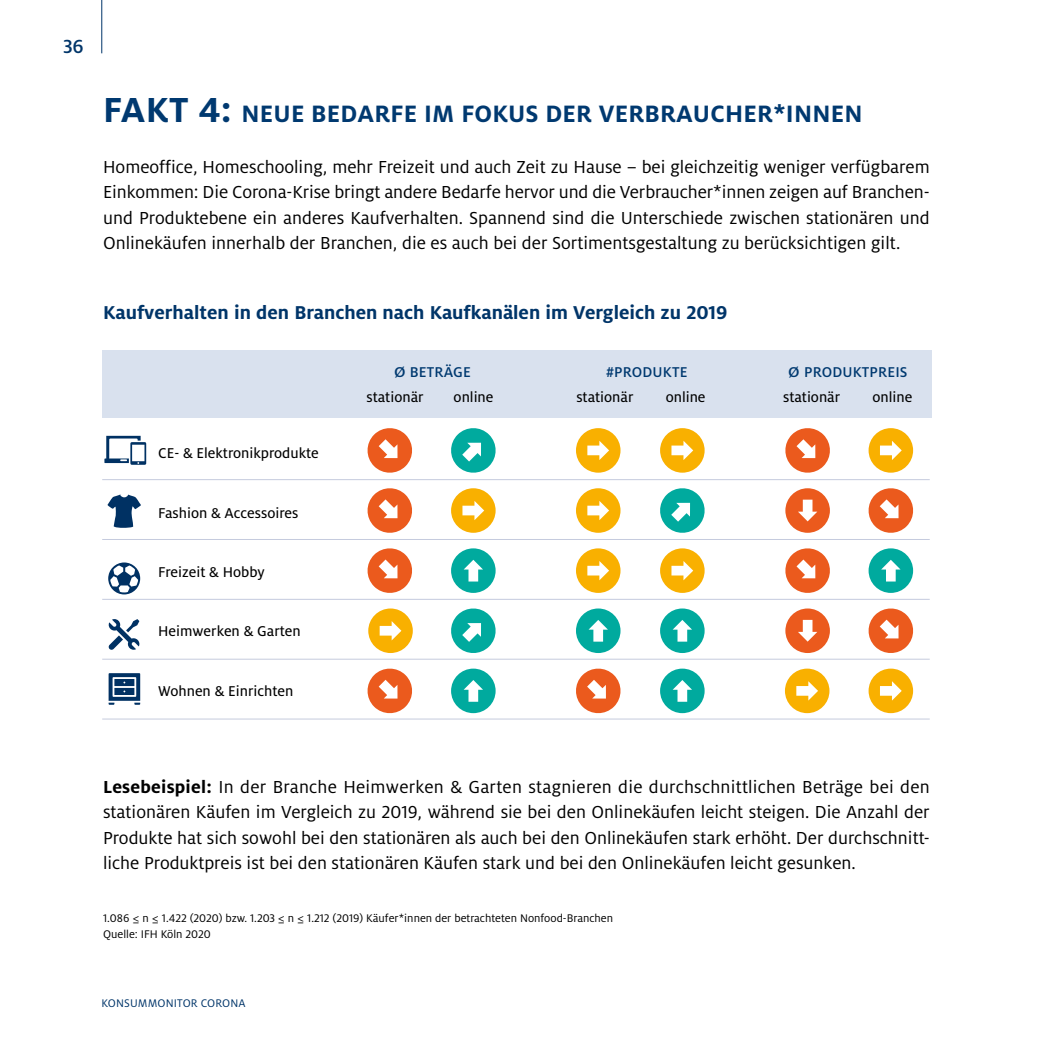
<style>
.page{position:relative;width:1042px;height:1042px;background:#fff}
.page>*{position:absolute;margin:0;border:0;box-sizing:border-box;transform-origin:0 0}
.t1{font:700 26.25px "Milo OT";letter-spacing:.01em;color:#003970}
.t2{font:500 21px "Milo OT";color:#003569}
.t3{font:700 20.65px "Milo OT";color:#003569}
.t4{font:19.25px/25.4px "Milo OT";color:#000;text-align:justify}
.t5{font:15.75px "Milo OT Text";color:#000}
.t6{font:500 15.75px "Milo OT";letter-spacing:.01em;color:#003970;scale:1.1 1}
.t7{font:500 15.75px "Milo OT";letter-spacing:.01em;color:#003970}
.t8{font:12.25px/15.8px "Milo OT";color:#000}
.t9{font:12.25px "Milo OT";letter-spacing:.01em;color:#003569}
.s1{font-size:38.5px}
.s2{font-weight:700}
</style>
<div class="page">
<div style="left:103px;top:350px;width:829px;height:67px;background:#d9e1ee"></div>
<hr style="left:102px;top:479px;width:828px;height:1px;background:#c5cbde">
<hr style="left:102px;top:539px;width:828px;height:1px;background:#c5cbde">
<hr style="left:102px;top:599px;width:828px;height:1px;background:#c5cbde">
<hr style="left:102px;top:718px;width:828px;height:1px;background:#c5cbde">
<hr style="left:102px;top:659px;width:828px;height:1px;background:#c5cbde">
<svg style="left:107px;top:494px;width:34px;height:34px"></svg>
<svg style="left:109px;top:619px;width:30px;height:31px"></svg>
<div style="left:104px;top:458px;width:29px;height:5px;background:#003163"></div>
<svg style="left:106px;top:436px;width:40px;height:29px"></svg>
<svg style="left:108px;top:562px;width:32px;height:32px"></svg>
<div style="left:576px;top:428px;width:44px;height:45px;background:#f9b000;border-radius:50%"></div>
<svg style="left:587px;top:441px;width:22px;height:19px"></svg>
<div style="left:660px;top:428px;width:44px;height:45px;background:#f9b000;border-radius:50%"></div>
<svg style="left:671px;top:441px;width:22px;height:19px"></svg>
<div style="left:576px;top:548px;width:44px;height:45px;background:#f9b000;border-radius:50%"></div>
<svg style="left:587px;top:561px;width:22px;height:19px"></svg>
<div style="left:660px;top:548px;width:44px;height:45px;background:#f9b000;border-radius:50%"></div>
<svg style="left:671px;top:561px;width:22px;height:19px"></svg>
<svg style="left:660px;top:488px;width:45px;height:45px"></svg>
<div style="left:576px;top:488px;width:44px;height:45px;background:#f9b000;border-radius:50%"></div>
<svg style="left:587px;top:501px;width:22px;height:19px"></svg>
<div style="left:660px;top:608px;width:44px;height:45px;background:#00aa9e;border-radius:50%"></div>
<svg style="left:672px;top:620px;width:20px;height:21px"></svg>
<div style="left:576px;top:608px;width:44px;height:45px;background:#00aa9e;border-radius:50%"></div>
<svg style="left:588px;top:620px;width:20px;height:21px"></svg>
<svg style="left:576px;top:668px;width:45px;height:46px"></svg>
<div style="left:660px;top:668px;width:44px;height:45px;background:#00aa9e;border-radius:50%"></div>
<svg style="left:672px;top:680px;width:20px;height:22px"></svg>
<svg style="left:367px;top:428px;width:45px;height:45px"></svg>
<svg style="left:451px;top:428px;width:45px;height:45px"></svg>
<svg style="left:367px;top:548px;width:45px;height:45px"></svg>
<div style="left:451px;top:548px;width:44px;height:45px;background:#00aa9e;border-radius:50%"></div>
<svg style="left:464px;top:560px;width:19px;height:21px"></svg>
<svg style="left:367px;top:488px;width:45px;height:45px"></svg>
<div style="left:451px;top:488px;width:44px;height:45px;background:#f9b000;border-radius:50%"></div>
<svg style="left:462px;top:501px;width:22px;height:19px"></svg>
<svg style="left:451px;top:608px;width:45px;height:45px"></svg>
<div style="left:368px;top:608px;width:45px;height:45px;background:#f9b000;border-radius:50%"></div>
<svg style="left:380px;top:621px;width:21px;height:19px"></svg>
<svg style="left:367px;top:668px;width:45px;height:46px"></svg>
<div style="left:451px;top:668px;width:44px;height:45px;background:#00aa9e;border-radius:50%"></div>
<svg style="left:464px;top:680px;width:19px;height:22px"></svg>
<div style="left:868px;top:428px;width:45px;height:45px;background:#f9b000;border-radius:50%"></div>
<svg style="left:880px;top:441px;width:22px;height:19px"></svg>
<svg style="left:785px;top:428px;width:45px;height:45px"></svg>
<div style="left:868px;top:548px;width:45px;height:45px;background:#00aa9e;border-radius:50%"></div>
<svg style="left:881px;top:560px;width:19px;height:21px"></svg>
<svg style="left:785px;top:548px;width:45px;height:45px"></svg>
<svg style="left:868px;top:488px;width:46px;height:45px"></svg>
<div style="left:785px;top:488px;width:45px;height:45px;background:#eb5a1d;border-radius:50%"></div>
<svg style="left:798px;top:500px;width:19px;height:21px"></svg>
<svg style="left:868px;top:608px;width:46px;height:45px"></svg>
<div style="left:785px;top:608px;width:45px;height:45px;background:#eb5a1d;border-radius:50%"></div>
<svg style="left:798px;top:620px;width:19px;height:21px"></svg>
<div style="left:868px;top:668px;width:45px;height:45px;background:#f9b000;border-radius:50%"></div>
<svg style="left:880px;top:681px;width:22px;height:19px"></svg>
<div style="left:785px;top:668px;width:44px;height:45px;background:#f9b000;border-radius:50%"></div>
<svg style="left:796px;top:681px;width:22px;height:19px"></svg>
<svg style="left:109px;top:673px;width:31px;height:32px"></svg>
<hr style="left:101px;top:0;width:1px;height:53px;background:#003569">
<p class="t2" style="left:63px;top:35px;width:22px">36</p>
<h1 class="t1" style="left:103px;top:99px;width:761px"><span class="s1">FAKT 4:</span> NEUE BEDARFE IM FOKUS DER VERBRAUCHER*INNEN</h1>
<p class="t4" style="left:103px;top:154px;width:828px">Homeoffice, Homeschooling, mehr Freizeit und auch Zeit zu Hause – bei gleichzeitig weniger verfügbarem Einkommen: Die Corona-Krise bringt andere Bedarfe hervor und die Verbraucher*innen zeigen auf Branchen&shy;und Produktebene ein anderes Kaufverhalten. Spannend sind die Unterschiede zwischen stationären und Onlinekäufen innerhalb der Branchen, die es auch bei der Sortimentsgestaltung zu berücksichtigen gilt.</p>
<p class="t3" style="left:103px;top:300px;width:626px">Kaufverhalten in den Branchen nach Kaufkanälen im Vergleich zu 2019</p>
<p class="t5" style="left:158px;top:445px;width:162px">CE- &amp; Elektronikprodukte</p>
<p class="t5" style="left:158px;top:504px;width:142px">Fashion &amp; Accessoires</p>
<p class="t5" style="left:158px;top:563px;width:108px">Freizeit &amp; Hobby</p>
<p class="t5" style="left:158px;top:623px;width:144px">Heimwerken &amp; Garten</p>
<p class="t5" style="left:158px;top:682px;width:137px">Wohnen &amp; Einrichten</p>
<p class="t6" style="left:394px;top:363px;width:71px">Ø BETRÄGE</p>
<p class="t5" style="left:366px;top:388px;width:59px">stationär</p>
<p class="t5" style="left:454px;top:388px;width:41px">online</p>
<p class="t7" style="left:606px;top:363px;width:83px">#PRODUKTE</p>
<p class="t5" style="left:576px;top:388px;width:59px">stationär</p>
<p class="t5" style="left:666px;top:388px;width:41px">online</p>
<p class="t6" style="left:788px;top:363px;width:110px">Ø PRODUKTPREIS</p>
<p class="t5" style="left:783px;top:388px;width:59px">stationär</p>
<p class="t5" style="left:872px;top:388px;width:41px">online</p>
<p class="t4" style="left:103px;top:774px;width:828px"><span class="s2">Lesebeispiel:</span> In der Branche Heimwerken &amp; Garten stagnieren die durchschnittlichen Beträge bei den stationären Käufen im Vergleich zu 2019, während sie bei den Onlinekäufen leicht steigen. Die Anzahl der Produkte hat sich sowohl bei den stationären als auch bei den Onlinekäufen stark erhöht. Der durchschnitt&shy;liche Produktpreis ist bei den stationären Käufen stark und bei den Onlinekäufen leicht gesunken.</p>
<p class="t8" style="left:103px;top:911px;width:511px">1.086 ≤ n ≤ 1.422 (2020) bzw. 1.203 ≤ n ≤ 1.212 (2019) Käufer*innen der betrachteten Nonfood-Branchen<br>Quelle: IFH Köln 2020</p>
<p class="t9" style="left:101px;top:996px;width:146px">KONSUMMONITOR CORONA</p>
</div>
